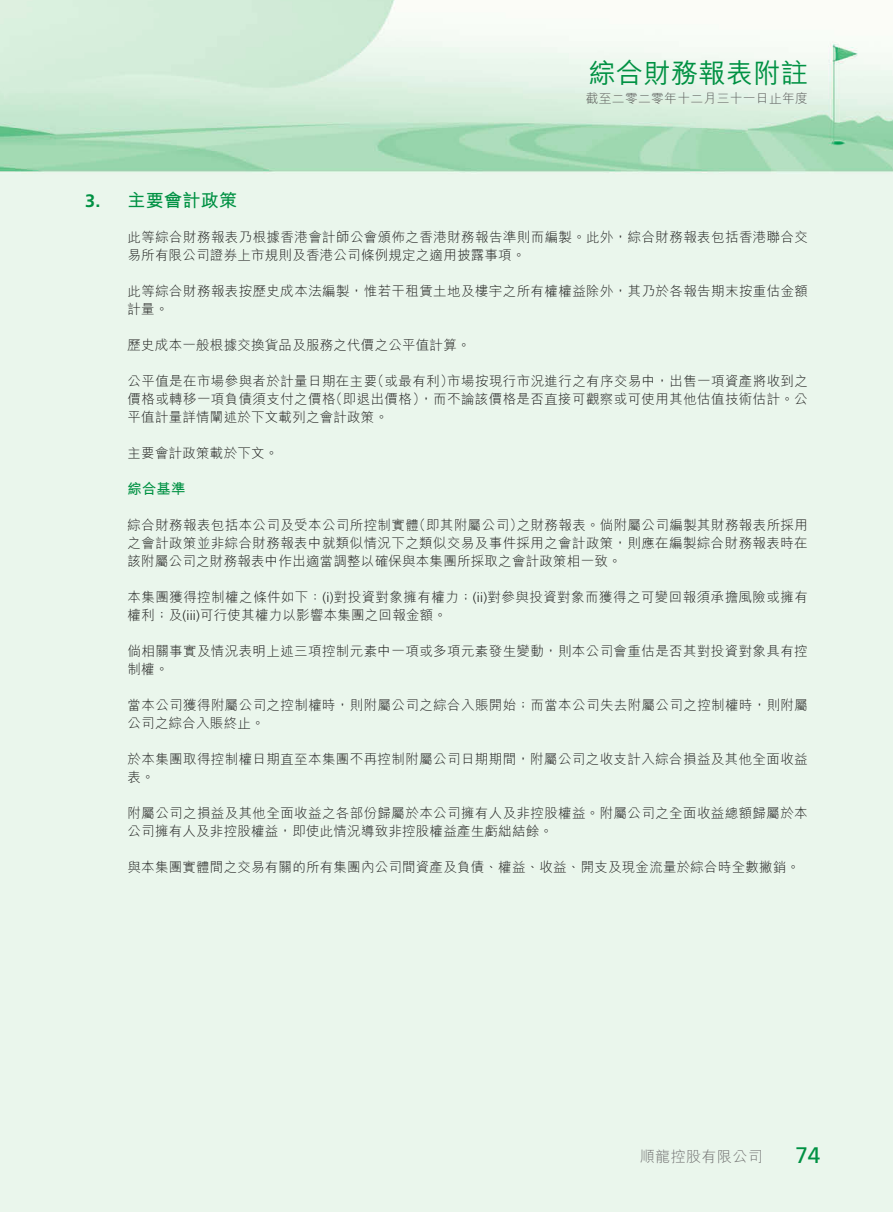
<style>
.page{position:relative;width:893px;height:1212px;background:#fff}
.page>*{position:absolute;margin:0;border:0;box-sizing:border-box;transform-origin:0 0}
.t1{font:500 27px "M Hei HK";letter-spacing:.015em;color:#009143}
.t2{font:22.5px "Frutiger LT Std";color:#009143}
.t3{font:700 18px "M Hei HK";letter-spacing:.015em;color:#009143}
.t4{font:700 18px "Frutiger LT Std";color:#009143}
.t5{font:300 15px "M Hei HK";letter-spacing:.03em;color:#6f6f6f}
.t6{font:700 14.25px "M Hei HK";color:#009143}
.t7{font:300 13.5px/18px "M Hei HK";letter-spacing:.03em;color:#1c1c1b}
.t8{font:300 12.75px "M Hei HK";letter-spacing:.025em;color:#575756}
.s1{font-family:"Frutiger LT Std"}
</style>
<div class="page">
<img style="left:0;top:0;width:893px;height:1212px">
<h1 class="t1" style="left:589px;top:53px;width:221px">綜合財務報表附註</h1>
<p class="t8" style="left:586px;top:89px;width:224px">截至二零二零年十二月三十一日止年度</p>
<h3 class="t4" style="left:85px;top:191px;width:17px">3.</h3>
<h3 class="t3" style="left:128px;top:188px;width:111px">主要會計政策</h3>
<p class="t7" style="left:128px;top:228px;width:682px">此等綜合財務報表乃根據香港會計師公會頒佈之香港財務報告準則而編製。此外，綜合財務報表包括香港聯合交易所有限公司證券上市規則及香港公司條例規定之適用披露事項。</p>
<p class="t7" style="left:128px;top:282px;width:682px">此等綜合財務報表按歷史成本法編製，惟若干租賃土地及樓宇之所有權權益除外，其乃於各報告期末按重估金額計量。</p>
<p class="t7" style="left:128px;top:336px;width:345px">歷史成本一般根據交換貨品及服務之代價之公平值計算。</p>
<p class="t7" style="left:447px;top:372px;width:362px">市場按現行市況進行之有序交易中，出售一項資產將收到之</p>
<p class="t7" style="left:329px;top:372px;width:480px;text-indent:-201px">公平值是在市場參與者於計量日期在主要<br>（即退出價格，）而不論該價格是否直接可觀察或可使用其他估值技術估計。公</p>
<p class="t7" style="left:371px;top:372px;width:84px">（或最有利）</p>
<p class="t7" style="left:128px;top:390px;width:262px">價格或轉移一項負債須支付之價格<br>平值計量詳情闡述於下文載列之會計政策。</p>
<p class="t7" style="left:128px;top:444px;width:152px">主要會計政策載於下文。</p>
<p class="t6" style="left:128px;top:479px;width:59px">綜合基準</p>
<p class="t7" style="left:412px;top:515px;width:112px">（即其附屬公司）</p>
<p class="t7" style="left:517px;top:515px;width:293px">之財務報表。倘附屬公司編製其財務報表所採用</p>
<p class="t7" style="left:128px;top:515px;width:682px">綜合財務報表包括本公司及受本公司所控制實體<br>之會計政策並非綜合財務報表中就類似情況下之類似交易及事件採用之會計政策，則應在編製綜合財務報表時在該附屬公司之財務報表中作出適當調整以確保與本集團所採取之會計政策相一致。</p>
<p class="t7" style="left:128px;top:587px;width:682px">本集團獲得控制權之條件如下： <span class="s1">)i(</span> 對投資對象擁有權力；<span class="s1">( )i i</span> 對參與投資對象而獲得之可變回報須承擔風險或擁有權利；及<span class="s1">(iii)</span>可行使其權力以影響本集團之回報金額。</p>
<p class="t7" style="left:128px;top:641px;width:682px">倘相關事實及情況表明上述三項控制元素中一項或多項元素發生變動，則本公司會重估是否其對投資對象具有控制權。</p>
<p class="t7" style="left:128px;top:695px;width:682px">當本公司獲得附屬公司之控制權時，則附屬公司之綜合入賬開始；而當本公司失去附屬公司之控制權時，則附屬公司之綜合入賬終止。</p>
<p class="t7" style="left:128px;top:749px;width:682px">於本集團取得控制權日期直至本集團不再控制附屬公司日期期間，附屬公司之收支計入綜合損益及其他全面收益表。</p>
<p class="t7" style="left:128px;top:803px;width:682px">附屬公司之損益及其他全面收益之各部份歸屬於本公司擁有人及非控股權益。附屬公司之全面收益總額歸屬於本公司擁有人及非控股權益，即使此情況導致非控股權益產生虧絀結餘。</p>
<p class="t7" style="left:128px;top:857px;width:674px">與本集團實體間之交易有關的所有集團內公司間資產及負債、權益、收益、開支及現金流量於綜合時全數撇銷。</p>
<p class="t5" style="left:640px;top:1145px;width:125px">順龍控股有限公司</p>
<h2 class="t2" style="left:795px;top:1142px;width:27px">74</h2>
</div>
